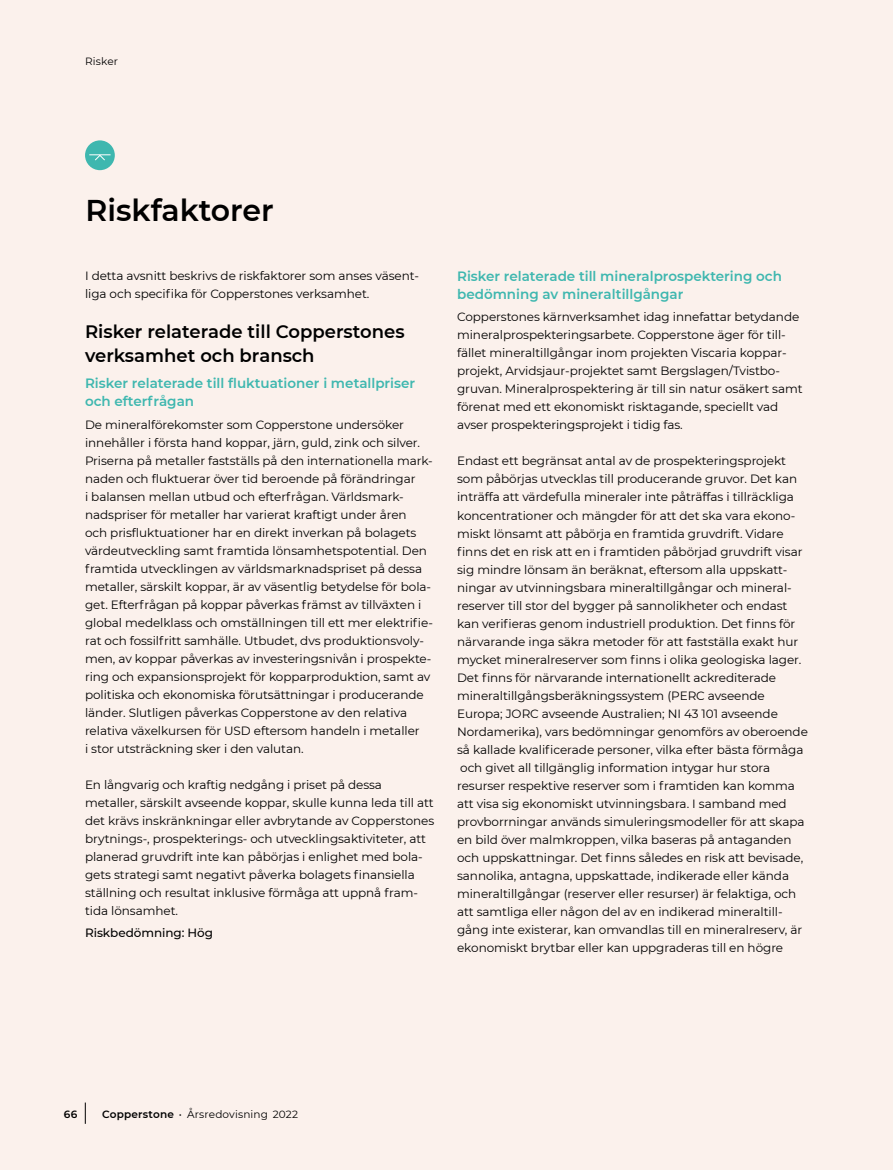
<style>
.page{position:relative;width:893px;height:1170px;background:#fff}
.page>*{position:absolute;margin:0;border:0;box-sizing:border-box;transform-origin:0 0}
.t1{font:600 30px "Montserrat";color:#000}
.t2{font:600 18px/24px "Montserrat";color:#000}
.t3{font:600 13.5px/18px "Montserrat";color:#3eb7af}
.t4{font:12px/18px "Montserrat";letter-spacing:-.005em;color:#000}
.t5{font:500 12px "Montserrat";letter-spacing:-.005em;color:#000}
.t6{font:10.5px "Montserrat";letter-spacing:.015em;color:#000}
.t7{font:600 10.5px "Montserrat";color:#000}
.s1{font-weight:600}
</style>
<div class="page">
<div style="left:0;top:0;width:893px;height:1169px;background:#fbf1ec"></div>
<div style="left:85px;top:140px;width:30px;height:30px;background:#3eb7af;border-radius:50%"></div>
<svg style="left:89px;top:154px;width:22px;height:7px"></svg>
<svg style="left:85px;top:1102px;width:1px;height:21px"></svg>
<p class="t6" style="left:85px;top:54px;width:34px">Risker</p>
<h1 class="t1" style="left:86px;top:188px;width:190px">Riskfaktorer</h1>
<p class="t4" style="left:85px;top:266px;width:334px">I detta avsnitt beskrivs de riskfaktorer som anses väsent&shy;liga och specifika för Copperstones verksamhet.</p>
<h2 class="t2" style="left:85px;top:319px;width:321px">Risker relaterade till Copperstones verksamhet och bransch</h2>
<p class="t3" style="left:85px;top:374px;width:332px">Risker relaterade till fluktuationer i metallpriser och efterfrågan</p>
<p class="t4" style="left:85px;top:415px;width:349px">De mineralförekomster som Copperstone undersöker innehåller i första hand koppar, järn, guld, zink och silver.<br>Priserna på metaller fastställs på den internationella mark&shy;naden och fluktuerar över tid beroende på förändringar<br>i balansen mellan utbud och efterfrågan. Världsmark&shy;nadspriser för metaller har varierat kraftigt under åren<br>och prisfluktuationer har en direkt inverkan på bolagets värdeutveckling samt framtida lönsamhetspotential. Den framtida utvecklingen av världsmarknadspriset på dessa metaller, särskilt koppar, är av väsentlig betydelse för bola&shy;get. Efterfrågan på koppar påverkas främst av tillväxten i global medelklass och omställningen till ett mer elektrifie&shy;rat och fossilfritt samhälle. Utbudet, dvs produktionsvoly&shy;men, av koppar påverkas av investeringsnivån i prospekte&shy;ring och expansionsprojekt för kopparproduktion, samt av politiska och ekonomiska förutsättningar i producerande länder. Slutligen påverkas Copperstone av den relativa relativa växelkursen för USD eftersom handeln i metaller<br>i stor utsträckning sker i den valutan.</p>
<p class="t4" style="left:85px;top:775px;width:351px">En långvarig och kraftig nedgång i priset på dessa metaller, särskilt avseende koppar, skulle kunna leda till att det krävs inskränkningar eller avbrytande av Copperstones brytnings-, prospekterings- och utvecklingsaktiviteter, att planerad gruvdrift inte kan påbörjas i enlighet med bola&shy;gets strategi samt negativt påverka bolagets finansiella ställning och resultat inklusive förmåga att uppnå fram&shy;tida lönsamhet.</p>
<p class="t5" style="left:85px;top:924px;width:130px">Riskbedömning: Hög</p>
<p class="t3" style="left:457px;top:267px;width:326px">Risker relaterade till mineralprospektering och bedömning av mineraltillgångar</p>
<p class="t4" style="left:457px;top:308px;width:347px">Copperstones kärnverksamhet idag innefattar betydande mineralprospekteringsarbete. Copperstone äger för till&shy;fället mineraltillgångar inom projekten Viscaria koppar&shy;projekt, Arvidsjaur-projektet samt Bergslagen/Tvistbo&shy;gruvan. Mineralprospektering är till sin natur osäkert samt förenat med ett ekonomiskt risktagande, speciellt vad avser prospekteringsprojekt i tidig fas.</p>
<p class="t4" style="left:457px;top:452px;width:352px">Endast ett begränsat antal av de prospekteringsprojekt som påbörjas utvecklas till producerande gruvor. Det kan inträffa att värdefulla mineraler inte påträffas i tillräckliga koncentrationer och mängder för att det ska vara ekono&shy;miskt lönsamt att påbörja en framtida gruvdrift. Vidare finns det en risk att en i framtiden påbörjad gruvdrift visar sig mindre lönsam än beräknat, eftersom alla uppskatt&shy;ningar av utvinningsbara mineraltillgångar och mineral&shy;reserver till stor del bygger på sannolikheter och endast kan verifieras genom industriell produktion. Det finns för närvarande inga säkra metoder för att fastställa exakt hur mycket mineralreserver som finns i olika geologiska lager.<br>Det finns för närvarande internationellt ackrediterade mineraltillgångsberäkningssystem (PERC avseende Europa; JORC avseende Australien; NI 43 101 avseende Nordamerika), vars bedömningar genomförs av oberoende så kallade kvalificerade personer, vilka efter bästa förmåga och givet all tillgänglig information intygar hur stora resurser respektive reserver som i framtiden kan komma att visa sig ekonomiskt utvinningsbara. I samband med provborrningar används simuleringsmodeller för att skapa en bild över malmkroppen, vilka baseras på antaganden och uppskattningar. Det finns således en risk att bevisade, sannolika, antagna, uppskattade, indikerade eller kända mineraltillgångar (reserver eller resurser) är felaktiga, och att samtliga eller någon del av en indikerad mineraltill&shy;gång inte existerar, kan omvandlas till en mineralreserv, är ekonomiskt brytbar eller kan uppgraderas till en högre</p>
<p class="t7" style="left:64px;top:1107px;width:15px">66</p>
<p class="t6" style="left:102px;top:1107px;width:198px"><span class="s1">Copperstone</span> • Årsredovisning 2022</p>
</div>
